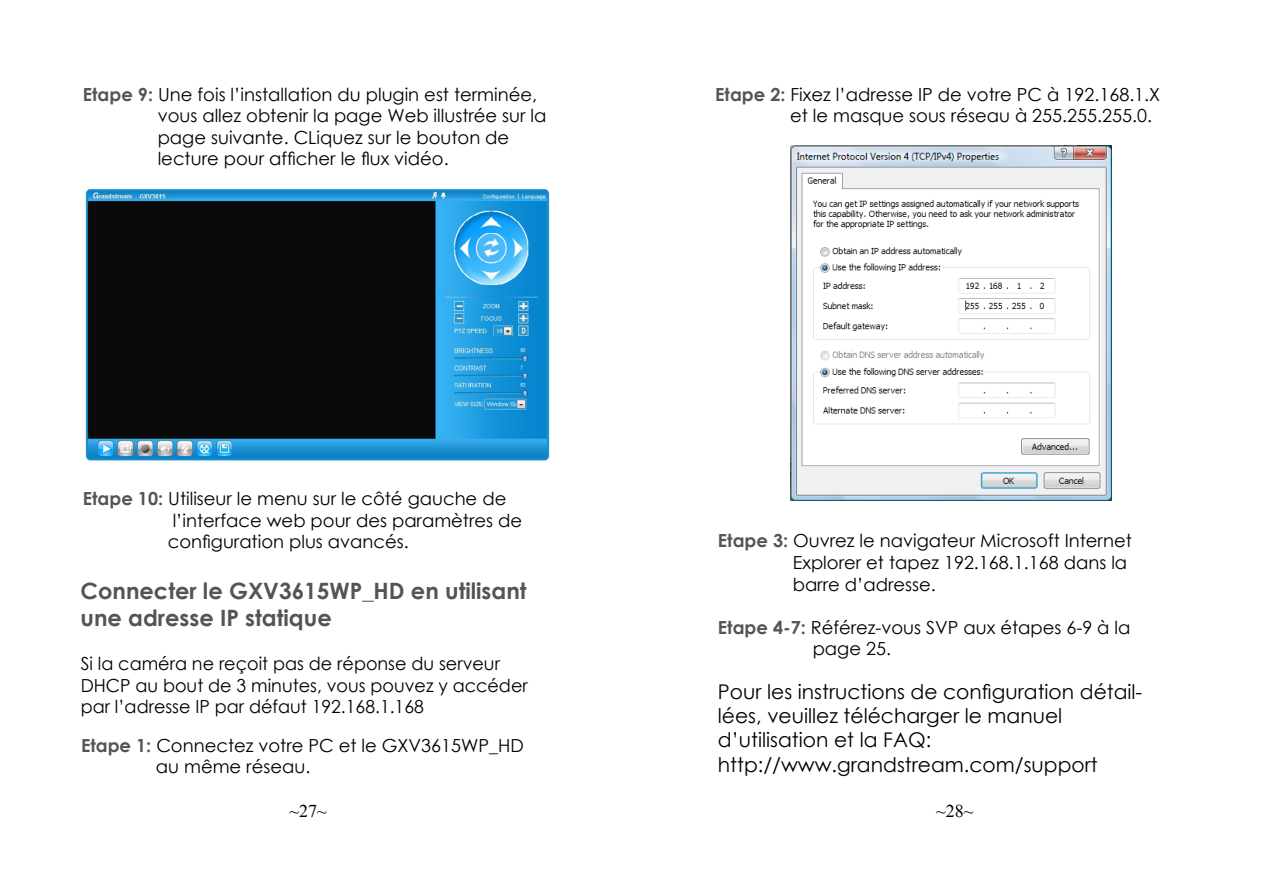
<style>
.page{position:relative;width:1264px;height:875px;background:#fff}
.page>*{position:absolute;margin:0;border:0;box-sizing:border-box;transform-origin:0 0}
.t1{font:700 22.5px/27px "Century Gothic";color:#545456}
.t2{font:20.25px/24.3px "Century Gothic";color:#000}
.t3{font:18px/21.6px "Century Gothic";color:#000}
.t4{font:18px "Times New Roman";color:#000}
.s1{font-weight:700;color:#545456}
</style>
<div class="page">
<img style="left:791px;top:146px;width:320px;height:355px">
<img style="left:85px;top:188px;width:464px;height:273px">
<p class="t3" style="left:158px;top:83px;width:390px;text-indent:-75px"><span class="s1">Etape 9:</span> Une fois l’installation du plugin est terminée, vous allez obtenir la page Web illustrée sur la page suivante. CLiquez sur le bouton de lecture pour afficher le flux vidéo.</p>
<p class="t3" style="left:168px;top:487px;width:356px;text-indent:-85px"><span class="s1">Etape 10:</span> Utiliseur le menu sur le côté gauche de l’interface web pour des paramètres de configuration plus avancés.</p>
<p class="t1" style="left:81px;top:577px;width:447px">Connecter le GXV3615WP_HD en utilisant une adresse IP statique</p>
<p class="t3" style="left:81px;top:652px;width:448px">Si la caméra ne reçoit pas de réponse du serveur<br>DHCP au bout de 3 minutes, vous pouvez y accéder par l’adresse IP par défaut 192.168.1.168</p>
<p class="t3" style="left:156px;top:734px;width:369px;text-indent:-75px"><span class="s1">Etape 1:</span> Connectez votre PC et le GXV3615WP_HD au même réseau.</p>
<p class="t3" style="left:790px;top:83px;width:372px;text-indent:-75px"><span class="s1">Etape 2:</span> Fixez l’adresse IP de votre PC à 192.168.1.X et le masque sous réseau à 255.255.255.0.</p>
<p class="t3" style="left:792px;top:530px;width:341px;text-indent:-75px"><span class="s1">Etape 3:</span> Ouvrez le navigateur Microsoft Internet<br>Explorer et tapez 192.168.1.168 dans la barre d’adresse.</p>
<p class="t3" style="left:812px;top:616px;width:319px;text-indent:-95px"><span class="s1">Etape 4-7:</span> Référez-vous SVP aux étapes 6-9 à la page 25.</p>
<p class="t2" style="left:718px;top:679px;width:426px">Pour les instructions de configuration détail&shy;lées, veuillez télécharger le manuel d’utilisation et la FAQ: http://www.grandstream.com/support</p>
<p class="t4" style="left:289px;top:799px;width:39px">~27~</p>
<p class="t4" style="left:936px;top:799px;width:39px">~28~</p>
</div>
